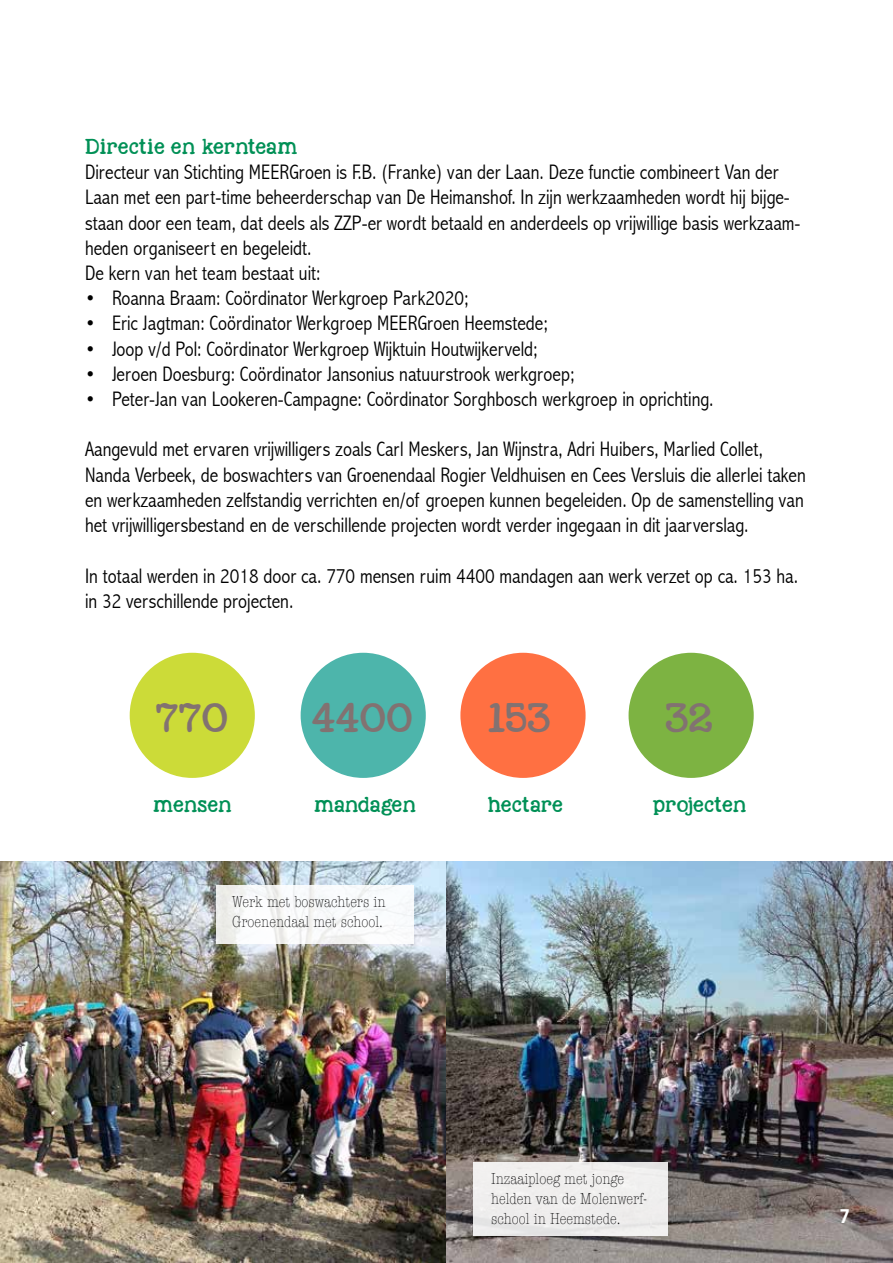
<style>
.page{position:relative;width:893px;height:1263px;background:#fff}
.page>*{position:absolute;margin:0;border:0;box-sizing:border-box;transform-origin:0 0}
.t1{font:30px "KG Nextto Me Solid";color:#827271}
.t2{font:300 condensed 21px/25.2px "Abadi";color:#000}
.t3{font:700 condensed 21px "Abadi";color:#fff}
.t4{font:300 condensed 16.5px/19.8px "American Typewriter";color:#020203}
.t5{font:15.75px "KG Nextto Me Solid";color:#009056}
</style>
<div class="page">
<img style="left:0;top:862px;width:892px;height:401px">
<div style="left:130px;top:653px;width:125px;height:125px;background:#ccdb38;border-radius:50%"></div>
<div style="left:301px;top:653px;width:125px;height:125px;background:#4db5ab;border-radius:50%"></div>
<div style="left:460px;top:653px;width:126px;height:125px;background:#ff7042;border-radius:50%"></div>
<div style="left:629px;top:653px;width:125px;height:125px;background:#7db342;border-radius:50%"></div>
<svg style="left:217px;top:885px;width:197px;height:58px"></svg>
<div style="left:473px;top:1162px;width:194px;height:73px;background:#efeeee"></div>
<p class="t5" style="left:85px;top:135px;width:214px">Directie en kernteam</p>
<p class="t2" style="left:85px;top:160px;width:717px">Directeur van Stichting MEERGroen is F.B. (Franke) van der Laan. Deze functie combineert Van der Laan met een part-time beheerderschap van De Heimanshof. In zijn werkzaamheden wordt hij bijge&shy;staan door een team, dat deels als ZZP-er wordt betaald en anderdeels op vrijwillige basis werkzaam&shy;heden organiseert en begeleidt.<br>De kern van het team bestaat uit:</p>
<p class="t2" style="left:85px;top:286px;width:385px">• Roanna Braam: Coördinator Werkgroep Park2020;</p>
<p class="t2" style="left:85px;top:311px;width:464px">• Eric Jagtman: Coördinator Werkgroep MEERGroen Heemstede;</p>
<p class="t2" style="left:85px;top:336px;width:454px">• Joop v/d Pol: Coördinator Werkgroep Wijktuin Houtwijkerveld;</p>
<p class="t2" style="left:85px;top:361px;width:491px">• Jeroen Doesburg: Coördinator Jansonius natuurstrook werkgroep;</p>
<p class="t2" style="left:85px;top:386px;width:630px">• Peter-Jan van Lookeren-Campagne: Coördinator Sorghbosch werkgroep in oprichting.</p>
<p class="t2" style="left:85px;top:437px;width:722px">Aangevuld met ervaren vrijwilligers zoals Carl Meskers, Jan Wijnstra, Adri Huibers, Marlied Collet, Nanda Verbeek, de boswachters van Groenendaal Rogier Veldhuisen en Cees Versluis die allerlei taken en werkzaamheden zelfstandig verrichten en/of groepen kunnen begeleiden. Op de samenstelling van het vrijwilligersbestand en de verschillende projecten wordt verder ingegaan in dit jaarverslag.</p>
<p class="t2" style="left:85px;top:563px;width:715px">In totaal werden in 2018 door ca. 770 mensen ruim 4400 mandagen aan werk verzet op ca. 153 ha. in 32 verschillende projecten.</p>
<h1 class="t1" style="left:156px;top:695px;width:74px">770</h1>
<h1 class="t1" style="left:311px;top:695px;width:103px">4400</h1>
<h1 class="t1" style="left:488px;top:695px;width:64px">153</h1>
<h1 class="t1" style="left:665px;top:695px;width:49px">32</h1>
<p class="t5" style="left:153px;top:793px;width:81px">mensen</p>
<p class="t5" style="left:314px;top:793px;width:104px">mandagen</p>
<p class="t5" style="left:487px;top:793px;width:77px">hectare</p>
<p class="t5" style="left:653px;top:793px;width:95px">projecten</p>
<p class="t4" style="left:232px;top:892px;width:155px">Werk met boswachters in<br>Groenendaal met school.</p>
<p class="t4" style="left:491px;top:1169px;width:157px">Inzaaiploeg met jonge helden van de Molenwerf&shy;school in Heemstede.</p>
<p class="t3" style="left:839px;top:1204px;width:12px">7</p>
</div>
